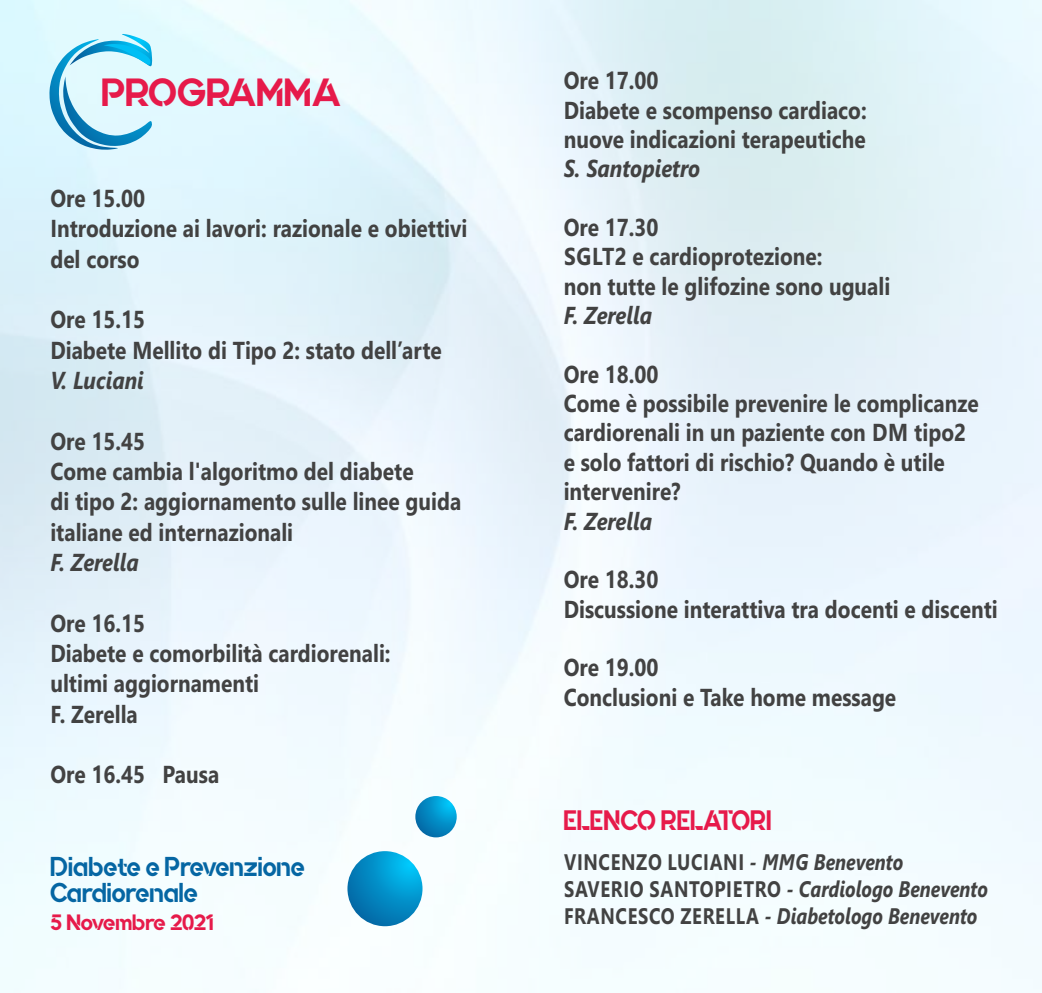
<style>
.page{position:relative;width:1042px;height:993px;background:#fff}
.page>*{position:absolute;margin:0;border:0;box-sizing:border-box;transform-origin:0 0}
.t1{font:39.2px "Quantify";color:#e61a4a}
.t2{font:28.18px "Quantify";color:#e61a4a;scale:.9 1}
.t3{font:27.3px/26.2px "Quantify";letter-spacing:.005em;color:#0566a3;scale:.91 1}
.t4{font:700 24.5px/29.4px "Segoe UI";color:#424242;scale:.85 1}
.t5{font:italic 700 24.5px "Segoe UI";color:#424242;scale:.85 1}
.t6{font:700 22.4px/26.9px "Segoe UI";letter-spacing:.035em;color:#424242;scale:.82 1}
.t7{font:italic 700 22.4px "Segoe UI";color:#424242;scale:.82 1}
.t8{font:22.22px "Quantify";letter-spacing:-.01em;color:#e61a4a}
.s1{font-style:italic}
.s2{font-style:normal}
</style>
<div class="page">
<img style="left:0;top:0;width:1042px;height:992px">
<svg style="left:49px;top:34px;width:103px;height:116px;background:#a6dbee"></svg>
<svg style="left:347px;top:850px;width:75px;height:75px;background:#0791c9"></svg>
<svg style="left:415px;top:795px;width:42px;height:42px"></svg>
<h1 class="t1" style="left:101px;top:78px;width:242px">PROGRAMMA</h1>
<p class="t4" style="left:50px;top:185px;width:492px;line-height:30.3px">Ore 15.00<br>Introduzione ai lavori: razionale e obiettivi del corso</p>
<p class="t4" style="left:50px;top:307px;width:462px;line-height:30.3px">Ore 15.15<br>Diabete Mellito di Tipo 2: stato dell’arte</p>
<p class="t5" style="left:50px;top:371px;width:111px">V. Luciani</p>
<p class="t4" style="left:50px;top:428px;width:485px;line-height:30.3px">Ore 15.45<br>Come cambia l'algoritmo del diabete<br>di tipo 2: aggiornamento sulle linee guida italiane ed internazionali</p>
<p class="t5" style="left:50px;top:553px;width:105px">F. Zerella</p>
<p class="t4" style="left:50px;top:610px;width:402px;line-height:30.3px">Ore 16.15<br>Diabete e comorbilità cardiorenali: ultimi aggiornamenti<br>F. Zerella</p>
<p class="t4" style="left:50px;top:762px;width:200px">Ore 16.45 Pausa</p>
<p class="t3" style="left:50px;top:855px;width:281px">Diabete e Prevenzione<br>Cardiorenale</p>
<p class="t4" style="left:564px;top:68px;width:358px">Ore 17.00<br>Diabete e scompenso cardiaco: nuove indicazioni terapeutiche</p>
<p class="t5" style="left:564px;top:159px;width:162px">S. Santopietro</p>
<p class="t4" style="left:564px;top:215px;width:386px">Ore 17.30<br>SGLT2 e cardioprotezione:<br>non tutte le glifozine sono uguali</p>
<p class="t5" style="left:564px;top:306px;width:105px">F. Zerella</p>
<p class="t4" style="left:564px;top:361px;width:490px">Ore 18.00<br>Come è possibile prevenire le complicanze cardiorenali in un paziente con DM tipo2 e solo fattori di rischio? Quando è utile intervenire?</p>
<p class="t5" style="left:564px;top:511px;width:105px">F. Zerella</p>
<p class="t4" style="left:564px;top:567px;width:512px">Ore 18.30<br>Discussione interattiva tra docenti e discenti</p>
<p class="t4" style="left:564px;top:655px;width:393px">Ore 19.00<br>Conclusioni e Take home message</p>
<p class="t2" style="left:563px;top:810px;width:233px">ELENCO RELATORI</p>
<p class="t6" style="left:564px;top:850px;width:518px">VINCENZO LUCIANI <span class="s1">- MMG Benevento<br></span>SAVERIO SANTOPIETRO <span class="s1">- Cardiologo Benevento</span></p>
<p class="t8" style="left:50px;top:913px;width:165px">5 Novembre 2021</p>
<p class="t7" style="left:564px;top:907px;width:505px"><span class="s2">FRANCESCO ZERELLA</span> - Diabetologo Benevento</p>
</div>
